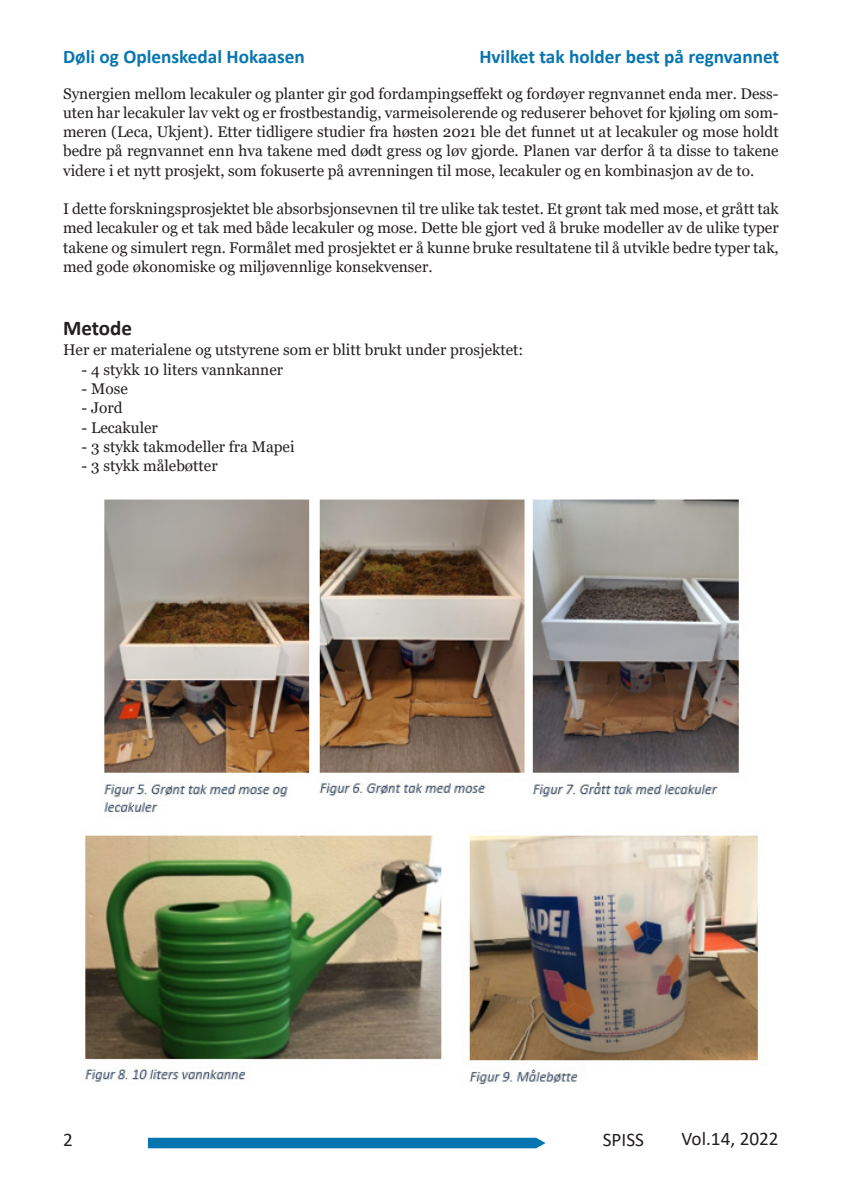
<style>
.page{position:relative;width:844px;height:1191px;background:#fff}
.page>*{position:absolute;margin:0;border:0;box-sizing:border-box;transform-origin:0 0}
.Mellomtittel_1{font:700 21px "Calibri";color:#231f20}
.Topptekst{font:700 19.25px "Calibri";color:#0775af}
.t1{font:19.25px "Calibri";color:#231f20}
.Brødtekst_1{font:15.4px/19.2px "Georgia";color:#231f20;text-align:justify}
</style>
<div class="page">
<svg style="left:148px;top:1137px;width:397px;height:11px;background:#1a7fb5"></svg>
<img style="left:84px;top:499px;width:675px;height:586px">
<p class="Topptekst" style="left:479px;top:43px;width:301px">Hvilket tak holder best på regnvannet</p>
<p class="Brødtekst_1" style="left:63px;top:84px;width:717px">Synergien mellom lecakuler og planter gir god fordampingseffekt og fordøyer regnvannet enda mer. Dess&shy;uten har lecakuler lav vekt og er frostbestandig, varmeisolerende og reduserer behovet for kjøling om som&shy;meren (Leca, Ukjent). Etter tidligere studier fra høsten 2021 ble det funnet ut at lecakuler og mose holdt bedre på regnvannet enn hva takene med dødt gress og løv gjorde. Planen var derfor å ta disse to takene videre i et nytt prosjekt, som fokuserte på avrenningen til mose, lecakuler og en kombinasjon av de to.</p>
<p class="Brødtekst_1" style="left:63px;top:200px;width:717px">I dette forskningsprosjektet ble absorbsjonsevnen til tre ulike tak testet. Et grønt tak med mose, et grått tak med lecakuler og et tak med både lecakuler og mose. Dette ble gjort ved å bruke modeller av de ulike typer takene og simulert regn. Formålet med prosjektet er å kunne bruke resultatene til å utvikle bedre typer tak, med gode økonomiske og miljøvennlige konsekvenser.</p>
<p class="Topptekst" style="left:63px;top:43px;width:243px">Døli og Oplenskedal Hokaasen</p>
<p class="Mellomtittel_1" style="left:63px;top:313px;width:70px">Metode</p>
<p class="Brødtekst_1" style="left:63px;top:341px;width:461px">Her er materialene og utstyrene som er blitt brukt under prosjektet:</p>
<p class="Brødtekst_1" style="left:82px;top:360px;width:203px">- 4 stykk 10 liters vannkanner</p>
<p class="Brødtekst_1" style="left:82px;top:379px;width:48px">- Mose</p>
<p class="Brødtekst_1" style="left:82px;top:398px;width:42px">- Jord</p>
<p class="Brødtekst_1" style="left:82px;top:418px;width:78px">- Lecakuler</p>
<p class="Brødtekst_1" style="left:82px;top:437px;width:214px">- 3 stykk takmodeller fra Mapei</p>
<p class="Brødtekst_1" style="left:82px;top:456px;width:137px">- 3 stykk målebøtter</p>
<p class="t1" style="left:63px;top:1126px;width:11px">2</p>
<p class="t1" style="left:602px;top:1126px;width:43px">SPISS</p>
<p class="t1" style="left:681px;top:1125px;width:99px">Vol.14, 2022</p>
</div>
